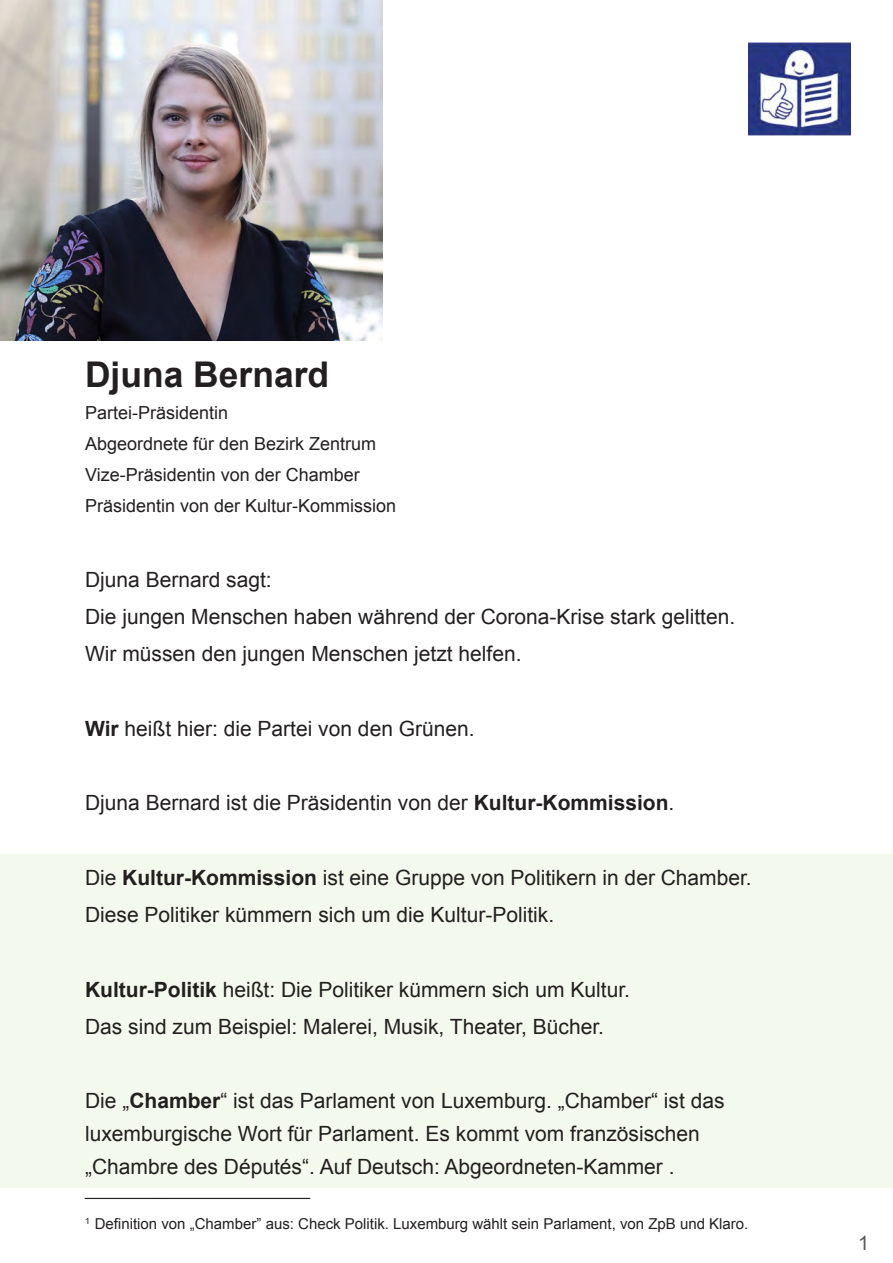
<style>
.page{position:relative;width:893px;height:1263px;background:#fff}
.page>*{position:absolute;margin:0;border:0;box-sizing:border-box;transform-origin:0 0}
.t1{font:700 35.4px "Arial";color:#231f20}
.t2{font:21px/33px "Arial";color:#231f20}
.t3{font:19.95px "Arial";color:#59595d}
.t4{font:18px "Arial";color:#231f20}
.t5{font:15px "Arial";color:#231f20}
.s1{font-weight:700}
</style>
<div class="page">
<div style="left:0;top:854px;width:893px;height:334px;background:#f3f9ec"></div>
<img style="left:0;top:0;width:383px;height:340px">
<img style="left:748px;top:43px;width:102px;height:93px">
<p class="t1" style="left:85px;top:351px;width:246px">Djuna Bernard</p>
<p class="t4" style="left:85px;top:400px;width:145px">Partei-Präsidentin</p>
<p class="t4" style="left:85px;top:432px;width:293px">Abgeordnete für den Bezirk Zentrum</p>
<p class="t4" style="left:85px;top:463px;width:276px">Vize-Präsidentin von der Chamber</p>
<p class="t4" style="left:85px;top:494px;width:313px">Präsidentin von der Kultur-Kommission</p>
<p class="t2" style="left:85px;top:563px;width:188px">Djuna Bernard sagt:</p>
<p class="t2" style="left:85px;top:600px;width:652px">Die jungen Menschen haben während der Corona-Krise stark gelitten.</p>
<p class="t2" style="left:85px;top:638px;width:438px">Wir müssen den jungen Menschen jetzt helfen.</p>
<p class="t2" style="left:85px;top:712px;width:391px"><span class="s1">Wir</span> heißt hier: die Partei von den Grünen.</p>
<p class="t2" style="left:85px;top:787px;width:591px">Djuna Bernard ist die Präsidentin von der <span class="s1">Kultur-Kommission</span>.</p>
<p class="t2" style="left:85px;top:861px;width:668px">Die <span class="s1">Kultur-Kommission</span> ist eine Gruppe von Politikern in der Chamber.</p>
<p class="t2" style="left:85px;top:898px;width:471px">Diese Politiker kümmern sich um die Kultur-Politik.</p>
<p class="t2" style="left:85px;top:973px;width:546px"><span class="s1">Kultur-Politik</span> heißt: Die Politiker kümmern sich um Kultur.</p>
<p class="t2" style="left:85px;top:1010px;width:521px">Das sind zum Beispiel: Malerei, Musik, Theater, Bücher.</p>
<p class="t2" style="left:85px;top:1085px;width:641px">Die „<span class="s1">Chamber</span>“ ist das Parlament von Luxemburg. „Chamber“ ist das luxemburgische Wort für Parlament. Es kommt vom französischen „Chambre des Députés“. Auf Deutsch: Abgeordneten-Kammer .</p>
<p class="t5" style="left:85px;top:1181px;width:227px">___________________________</p>
<p class="t5" style="left:85px;top:1214px;width:665px"><sup>1</sup> Definition von „Chamber” aus: Check Politik. Luxemburg wählt sein Parlament, von ZpB und Klaro.</p>
<p class="t3" style="left:858px;top:1229px;width:13px">1</p>
</div>
